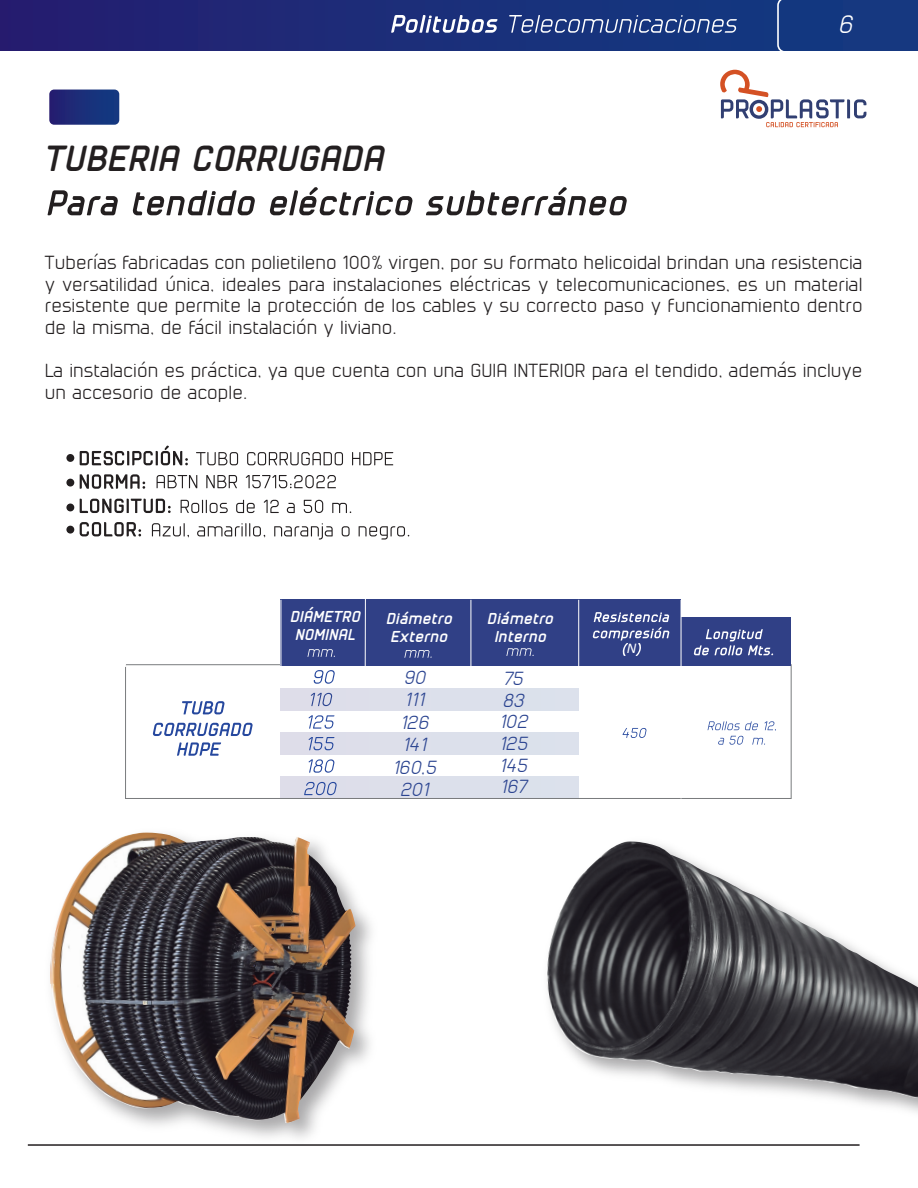
<style>
.page{position:relative;width:918px;height:1188px;background:#fff}
.page>*{position:absolute;margin:0;border:0;box-sizing:border-box;transform-origin:0 0}
.t1{font:italic 700 34.5px "cuyabra";color:#231f20}
.t2{font:italic 24px "cuyabra";color:#fff}
.t3{font:18px/21.6px "cuyabra";color:#231f20;text-align:justify}
.t4{font:italic 18px/22.5px "cuyabra";color:#2c4591;text-align:center}
.t5{font:italic 700 15px/18px "cuyabra";color:#fff;text-align:center}
.t6{font:italic 15px "Calibri";color:#fff}
</style>
<div class="page">
<img style="left:50px;top:833px;width:306px;height:290px">
<svg style="left:49px;top:90px;width:70px;height:35px;background:#1f317b"></svg>
<div style="left:0;top:0;width:918px;height:50px;background:linear-gradient(to right,#241e70,#113c82)"></div>
<svg style="left:391px;top:15px;width:107px;height:18px"></svg>
<svg style="left:509px;top:15px;width:228px;height:18px;background:#486099"></svg>
<svg style="left:776px;top:0;width:11px;height:50px"></svg>
<svg style="left:80px;top:445px;width:108px;height:20px"></svg>
<svg style="left:80px;top:474px;width:65px;height:15px"></svg>
<svg style="left:80px;top:499px;width:91px;height:14px"></svg>
<svg style="left:80px;top:522px;width:61px;height:14px"></svg>
<div style="left:66px;top:454px;width:8px;height:8px;background:#231f20;border-radius:50%"></div>
<div style="left:66px;top:479px;width:8px;height:8px;background:#231f20;border-radius:50%"></div>
<div style="left:66px;top:504px;width:8px;height:7px;background:#231f20;border-radius:50%"></div>
<div style="left:66px;top:526px;width:8px;height:8px;background:#231f20;border-radius:50%"></div>
<hr style="left:28px;top:1144px;width:832px;height:2px;background:#231f20">
<svg style="left:48px;top:190px;width:70px;height:25px"></svg>
<svg style="left:132px;top:190px;width:123px;height:25px"></svg>
<svg style="left:269px;top:187px;width:144px;height:28px"></svg>
<svg style="left:426px;top:187px;width:201px;height:28px"></svg>
<svg style="left:196px;top:452px;width:42px;height:13px"></svg>
<svg style="left:247px;top:452px;width:96px;height:13px"></svg>
<svg style="left:352px;top:452px;width:41px;height:13px"></svg>
<svg style="left:157px;top:475px;width:40px;height:13px"></svg>
<svg style="left:206px;top:475px;width:31px;height:13px"></svg>
<svg style="left:246px;top:475px;width:90px;height:13px"></svg>
<svg style="left:181px;top:500px;width:47px;height:13px"></svg>
<svg style="left:236px;top:500px;width:19px;height:13px"></svg>
<svg style="left:264px;top:500px;width:15px;height:13px"></svg>
<svg style="left:287px;top:503px;width:8px;height:10px"></svg>
<svg style="left:304px;top:500px;width:19px;height:13px"></svg>
<svg style="left:332px;top:503px;width:19px;height:10px"></svg>
<svg style="left:152px;top:523px;width:37px;height:15px"></svg>
<svg style="left:197px;top:523px;width:68px;height:15px"></svg>
<svg style="left:274px;top:523px;width:59px;height:17px"></svg>
<svg style="left:342px;top:526px;width:8px;height:10px"></svg>
<svg style="left:359px;top:526px;width:50px;height:14px"></svg>
<img style="left:545px;top:841px;width:373px;height:257px">
<svg style="left:720px;top:70px;width:146px;height:57px"></svg>
<svg style="left:313px;top:670px;width:22px;height:14px"></svg>
<div style="left:281px;top:688px;width:298px;height:22px;background:#dce0eb"></div>
<div style="left:281px;top:732px;width:298px;height:22px;background:#dce0eb"></div>
<div style="left:281px;top:776px;width:298px;height:22px;background:#dce0eb"></div>
<div style="left:125px;top:665px;width:666px;height:134px;border:1px solid #797b7d"></div>
<div style="left:280px;top:617px;width:511px;height:49px;background:#304086"></div>
<div style="left:281px;top:600px;width:400px;height:44px;background:#304086"></div>
<hr style="left:578px;top:600px;width:1px;height:67px;background:#fff">
<hr style="left:471px;top:600px;width:1px;height:67px;background:#fff">
<hr style="left:365px;top:599px;width:1px;height:68px;background:#fff">
<hr style="left:681px;top:600px;width:1px;height:198px;background:#fff">
<hr style="left:281px;top:600px;width:1px;height:67px;background:#fff">
<hr style="left:125px;top:600px;width:1px;height:67px;background:#fff">
<svg style="left:694px;top:629px;width:79px;height:26px"></svg>
<svg style="left:708px;top:721px;width:50px;height:9px"></svg>
<svg style="left:764px;top:721px;width:12px;height:10px"></svg>
<svg style="left:718px;top:736px;width:26px;height:9px"></svg>
<svg style="left:752px;top:738px;width:13px;height:7px"></svg>
<svg style="left:622px;top:728px;width:25px;height:10px"></svg>
<svg style="left:311px;top:693px;width:22px;height:13px"></svg>
<svg style="left:309px;top:715px;width:25px;height:14px"></svg>
<svg style="left:309px;top:737px;width:25px;height:13px"></svg>
<svg style="left:309px;top:759px;width:26px;height:14px"></svg>
<svg style="left:304px;top:782px;width:33px;height:13px"></svg>
<svg style="left:593px;top:612px;width:77px;height:44px"></svg>
<svg style="left:182px;top:701px;width:43px;height:13px"></svg>
<svg style="left:153px;top:723px;width:100px;height:13px"></svg>
<svg style="left:177px;top:742px;width:44px;height:14px"></svg>
<svg style="left:506px;top:648px;width:28px;height:8px"></svg>
<svg style="left:307px;top:649px;width:28px;height:8px"></svg>
<svg style="left:404px;top:650px;width:28px;height:8px"></svg>
<h1 class="t1" style="left:45px;top:136px;width:342px">TUBERIA CORRUGADA</h1>
<h2 class="t2" style="left:839px;top:8px;width:16px">6</h2>
<p class="t3" style="left:46px;top:251px;width:819px">Tuberías fabricadas con polietileno 100% virgen, por su formato helicoidal brindan una resistencia y versatilidad única, ideales para instalaciones eléctricas y telecomunicaciones, es un material resistente que permite la protección de los cables y su correcto paso y funcionamiento dentro de la misma, de fácil instalación y liviano.</p>
<p class="t3" style="left:46px;top:359px;width:819px">La instalación es práctica, ya que cuenta con una GUIA INTERIOR para el tendido, además incluye un accesorio de acople.</p>
<p class="t5" style="left:291px;top:607px;width:72px">DIÁMETRO<br>NOMINAL</p>
<p class="t5" style="left:387px;top:609px;width:68px;text-align:left">Diámetro<br>Externo</p>
<p class="t5" style="left:488px;top:609px;width:68px">Diámetro<br>Interno</p>
<p class="t4" style="left:393px;top:665px;width:46px">90<br>111<br>126<br>141<br>160,5<br>201</p>
<p class="t4" style="left:500px;top:667px;width:30px;line-height:21.6px;text-align:left">75<br>83<br>102<br>125<br>145<br>167</p>
<p class="t6" style="left:627px;top:638px;width:11px">N</p>
</div>
